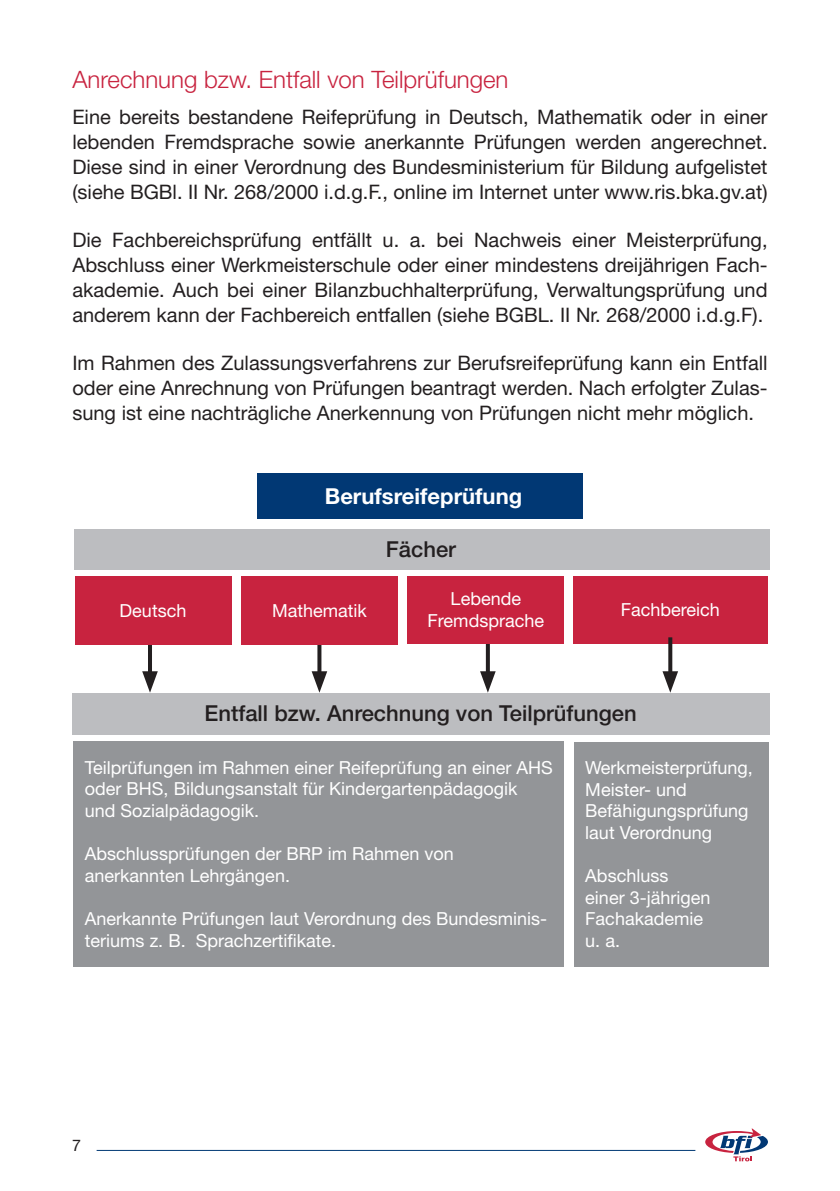
<style>
.page{position:relative;width:840px;height:1191px;background:#fff}
.page>*{position:absolute;margin:0;border:0;box-sizing:border-box;transform-origin:0 0}
.t1{font:300 24px "Helvetica Neue LT Std";color:#c8233f}
.t2{font:500 22px "Helvetica Neue LT Std";color:#231f20}
.t3{font:700 22px "Helvetica Neue LT Std";color:#fff}
.t4{font:20px/25px "Helvetica Neue LT Std";color:#231f20;text-align:justify}
.t5{font:18px/21.6px "Helvetica Neue LT Std";color:#fff}
.t6{font:16px "Helvetica Neue LT Std";color:#231f20}
</style>
<div class="page">
<svg style="left:705px;top:1128px;width:62px;height:33px"></svg>
<hr style="left:97px;top:1150px;width:598px;height:1px;background:#013874">
<div style="left:72px;top:693px;width:697px;height:41px;background:#bcbdc0"></div>
<div style="left:257px;top:473px;width:326px;height:45px;background:#013874"></div>
<hr style="left:148px;top:637px;width:4px;height:42px;background:#231f20">
<svg style="left:142px;top:671px;width:16px;height:21px"></svg>
<div style="left:74px;top:576px;width:157px;height:68px;background:#c8233f"></div>
<svg style="left:317px;top:644px;width:4px;height:27px"></svg>
<svg style="left:311px;top:671px;width:16px;height:21px"></svg>
<div style="left:241px;top:576px;width:156px;height:68px;background:#c8233f"></div>
<svg style="left:485px;top:643px;width:4px;height:28px"></svg>
<svg style="left:480px;top:671px;width:15px;height:21px"></svg>
<div style="left:407px;top:576px;width:157px;height:67px;background:#c8233f"></div>
<div style="left:572px;top:576px;width:195px;height:67px;background:#c8233f"></div>
<div style="left:573px;top:742px;width:195px;height:224px;background:#939598"></div>
<div style="left:73px;top:741px;width:491px;height:225px;background:#939598"></div>
<div style="left:74px;top:529px;width:695px;height:40px;background:#bcbdc0"></div>
<svg style="left:668px;top:637px;width:4px;height:34px"></svg>
<svg style="left:662px;top:671px;width:15px;height:21px"></svg>
<p class="t1" style="left:72px;top:65px;width:437px">Anrechnung bzw. Entfall von Teilprüfungen</p>
<p class="t4" style="left:72px;top:104px;width:696px">Eine bereits bestandene Reifeprüfung in Deutsch, Mathematik oder in einer lebenden Fremdsprache sowie anerkannte Prüfungen werden angerechnet.<br>Diese sind in einer Verordnung des Bundesministerium für Bildung aufgelistet (siehe BGBl. II Nr. 268/2000 i.d.g.F., online im Internet unter www.ris.bka.gv.at)</p>
<p class="t4" style="left:72px;top:227px;width:696px">Die Fachbereichsprüfung entfällt u. a. bei Nachweis einer Meisterprüfung, Abschluss einer Werkmeisterschule oder einer mindestens dreijährigen Fach&shy;akademie. Auch bei einer Bilanzbuchhalterprüfung, Verwaltungsprüfung und anderem kann der Fachbereich entfallen (siehe BGBL. II Nr. 268/2000 i.d.g.F).</p>
<p class="t4" style="left:72px;top:350px;width:696px">Im Rahmen des Zulassungsverfahrens zur Berufsreifeprüfung kann ein Entfall oder eine Anrechnung von Prüfungen beantragt werden. Nach erfolgter Zulas&shy;sung ist eine nachträgliche Anerkennung von Prüfungen nicht mehr möglich.</p>
<p class="t3" style="left:324px;top:482px;width:199px">Berufsreifeprüfung</p>
<p class="t2" style="left:385px;top:536px;width:72px">Fächer</p>
<p class="t5" style="left:119px;top:599px;width:68px">Deutsch</p>
<p class="t5" style="left:272px;top:599px;width:96px">Mathematik</p>
<p class="t5" style="left:427px;top:588px;width:118px;text-align:center">Lebende<br>Fremdsprache</p>
<p class="t5" style="left:620px;top:599px;width:101px">Fachbereich</p>
<p class="t2" style="left:204px;top:700px;width:433px">Entfall bzw. Anrechnung von Teilprüfungen</p>
<p class="t5" style="left:85px;top:756px;width:469px">Teilprüfungen im Rahmen einer Reifeprüfung an einer AHS oder BHS, Bildungsanstalt für Kindergartenpädagogik<br>und Sozialpädagogik.</p>
<p class="t5" style="left:85px;top:842px;width:370px">Abschlussprüfungen der BRP im Rahmen von</p>
<p class="t5" style="left:85px;top:864px;width:206px">anerkannten Lehrgängen.</p>
<p class="t5" style="left:85px;top:907px;width:463px">Anerkannte Prüfungen laut Verordnung des Bundesminis&shy;teriums z. B. Sprachzertifikate.</p>
<p class="t5" style="left:585px;top:756px;width:169px">Werkmeisterprüfung,</p>
<p class="t5" style="left:585px;top:778px;width:103px">Meister- und</p>
<p class="t5" style="left:585px;top:800px;width:165px">Befähigungsprüfung</p>
<p class="t5" style="left:585px;top:821px;width:128px">laut Verordnung</p>
<p class="t5" style="left:585px;top:864px;width:85px">Abschluss</p>
<p class="t5" style="left:585px;top:886px;width:127px">einer 3-jährigen</p>
<p class="t5" style="left:585px;top:908px;width:119px">Fachakademie</p>
<p class="t5" style="left:585px;top:929px;width:36px">u. a.</p>
<p class="t6" style="left:72px;top:1136px;width:10px">7</p>
</div>
